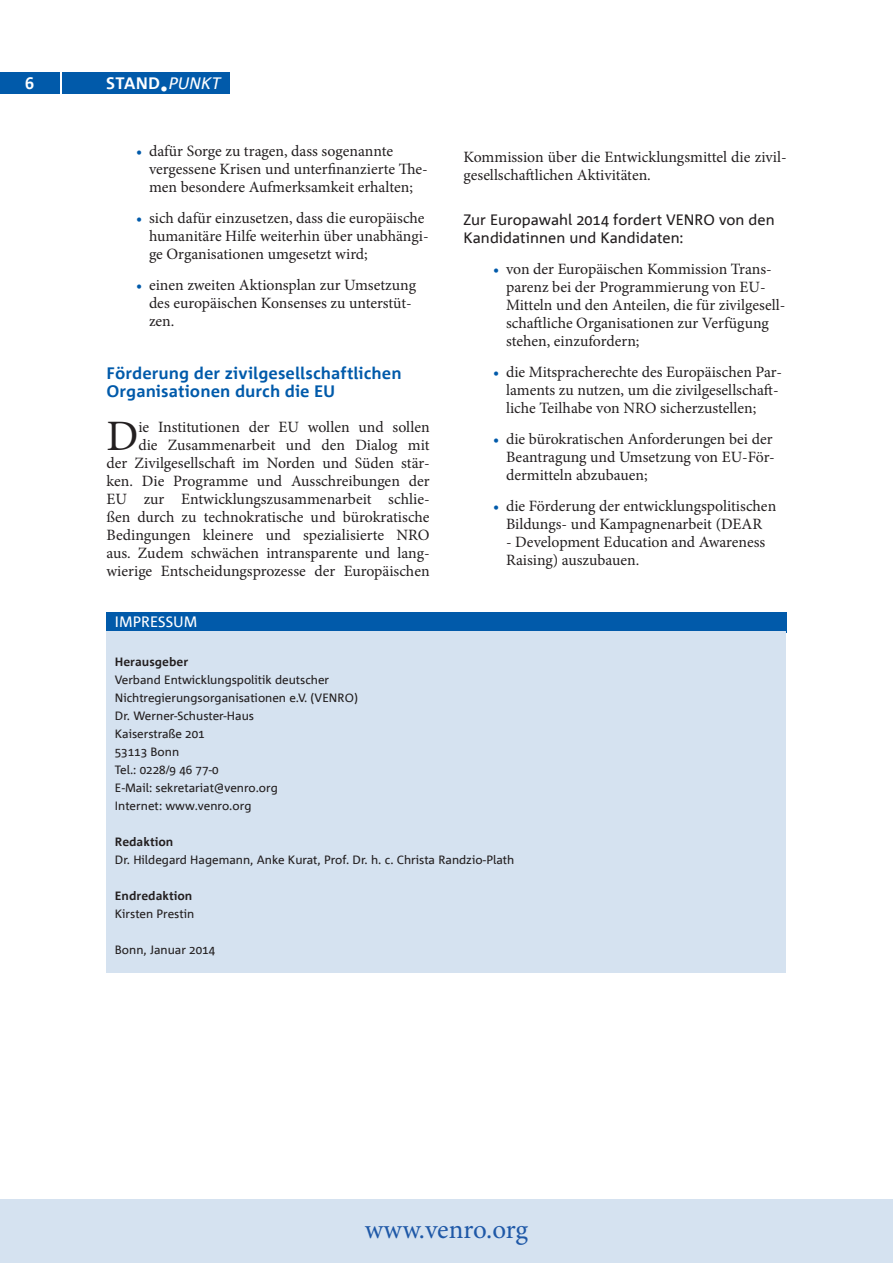
<style>
.page{position:relative;width:893px;height:1263px;background:#fff}
.page>*{position:absolute;margin:0;border:0;box-sizing:border-box;transform-origin:0 0}
.t1{font:43.5px "Minion Pro";color:#231f20}
.t2{font:27px "Minion Pro";letter-spacing:-.005em;color:#1e58a7}
.t3{font:700 16.5px/18px "Corpid Office";color:#015aaa}
.t4{font:700 16.5px "Corpid Office";letter-spacing:.005em;color:#fff}
.t5{font:15.75px/18px "Minion Pro";color:#231f20}
.t6{font:15px/18px "Corpid Office";color:#231f20}
.t7{font:15px "Corpid Office";color:#fff}
.t8{font:12px/18px "Corpid Office";color:#231f20}
.t9{font:700 12px "Corpid Office";color:#231f20}
.s1{font-size:33px}
.s2{font-weight:400;font-style:italic}
.s3{color:#015aaa}
</style>
<div class="page">
<div style="left:62px;top:72px;width:168px;height:22px;background:#015aaa"></div>
<div style="left:0;top:1199px;width:893px;height:64px;background:#d5e2f0"></div>
<div style="left:0;top:72px;width:59px;height:22px;background:#015aaa"></div>
<div style="left:106px;top:612px;width:680px;height:20px;background:#015aaa"></div>
<div style="left:106px;top:632px;width:680px;height:341px;background:#d5e2f0"></div>
<p class="t4" style="left:25px;top:75px;width:10px">6</p>
<p class="t4" style="left:106px;top:75px;width:116px">STAND<span class="s1">.</span><span class="s2">PUNKT</span></p>
<p class="t5" style="left:149px;top:142px;width:280px;text-indent:-13px"><span class="s3">•</span> dafür Sorge zu tragen, dass sogenannte vergessene Krisen und unterfinanzierte The&shy;men besondere Aufmerksamkeit erhalten;</p>
<p class="t5" style="left:149px;top:209px;width:281px;text-indent:-13px"><span class="s3">•</span> sich dafür einzusetzen, dass die europäische humanitäre Hilfe weiterhin über unabhängi&shy;ge Organisationen umgesetzt wird;</p>
<p class="t5" style="left:149px;top:276px;width:269px;text-indent:-13px"><span class="s3">•</span> einen zweiten Aktionsplan zur Umsetzung des europäischen Konsenses zu unterstüt&shy;zen.</p>
<p class="t3" style="left:106px;top:365px;width:297px">Förderung der zivilgesellschaftlichen<br>Organisationen durch die EU</p>
<h1 class="t1" style="left:106px;top:407px;width:33px">D</h1>
<p class="t5" style="left:106px;top:418px;width:325px;text-align:right">ie Institutionen der EU wollen und sollen<br>die Zusammenarbeit und den Dialog mit<br>der Zivilgesellschaft im Norden und Süden stär&shy;ken. Die Programme und Ausschreibungen der EU zur Entwicklungszusammenarbeit schlie&shy;ßen durch zu technokratische und bürokratische Bedingungen kleinere und spezialisierte NRO aus. Zudem schwächen intransparente und lang&shy;wierige Entscheidungsprozesse der Europäischen</p>
<p class="t5" style="left:463px;top:148px;width:325px">Kommission über die Entwicklungsmittel die zivil&shy;gesellschaftlichen Aktivitäten.</p>
<p class="t6" style="left:463px;top:211px;width:313px">Zur Europawahl 2014 fordert VENRO von den<br>Kandidatinnen und Kandidaten:</p>
<p class="t5" style="left:506px;top:260px;width:281px;text-indent:-13px"><span class="s3">•</span> von der Europäischen Kommission Trans&shy;parenz bei der Programmierung von EU-Mitteln und den Anteilen, die für zivilgesell&shy;schaftliche Organisationen zur Verfügung stehen, einzufordern;</p>
<p class="t5" style="left:506px;top:363px;width:277px;text-indent:-13px"><span class="s3">•</span> die Mitspracherechte des Europäischen Par&shy;laments zu nutzen, um die zivilgesellschaft&shy;liche Teilhabe von NRO sicherzustellen;</p>
<p class="t5" style="left:506px;top:430px;width:270px;text-indent:-13px"><span class="s3">•</span> die bürokratischen Anforderungen bei der<br>Beantragung und Umsetzung von EU-För&shy;dermitteln abzubauen;</p>
<p class="t5" style="left:493px;top:497px;width:284px;text-align:center"><span class="s3">•</span> die Förderung der entwicklungspolitischen<br>Bildungs- und Kampagnenarbeit (DEAR</p>
<p class="t5" style="left:506px;top:533px;width:261px">- Development Education and Awareness<br>Raising) auszubauen.</p>
<p class="t7" style="left:115px;top:614px;width:84px">IMPRESSUM</p>
<p class="t9" style="left:115px;top:655px;width:75px">Herausgeber</p>
<p class="t8" style="left:115px;top:671px;width:245px">Verband Entwicklungspolitik deutscher<br>Nichtregierungsorganisationen e.V. (VENRO)<br>Dr. Werner-Schuster-Haus<br>Kaiserstraße 201<br>53113 Bonn<br>Tel.: 0228/9 46 77-0<br>E-Mail: sekretariat@venro.org<br>Internet: www.venro.org</p>
<p class="t9" style="left:115px;top:835px;width:60px">Redaktion</p>
<p class="t8" style="left:115px;top:851px;width:401px">Dr. Hildegard Hagemann, Anke Kurat, Prof. Dr. h. c. Christa Randzio-Plath</p>
<p class="t9" style="left:115px;top:889px;width:79px">Endredaktion</p>
<p class="t8" style="left:115px;top:905px;width:81px">Kirsten Prestin</p>
<p class="t8" style="left:115px;top:941px;width:102px">Bonn, Januar 2014</p>
<h2 class="t2" style="left:365px;top:1211px;width:165px">www.venro.org</h2>
</div>
